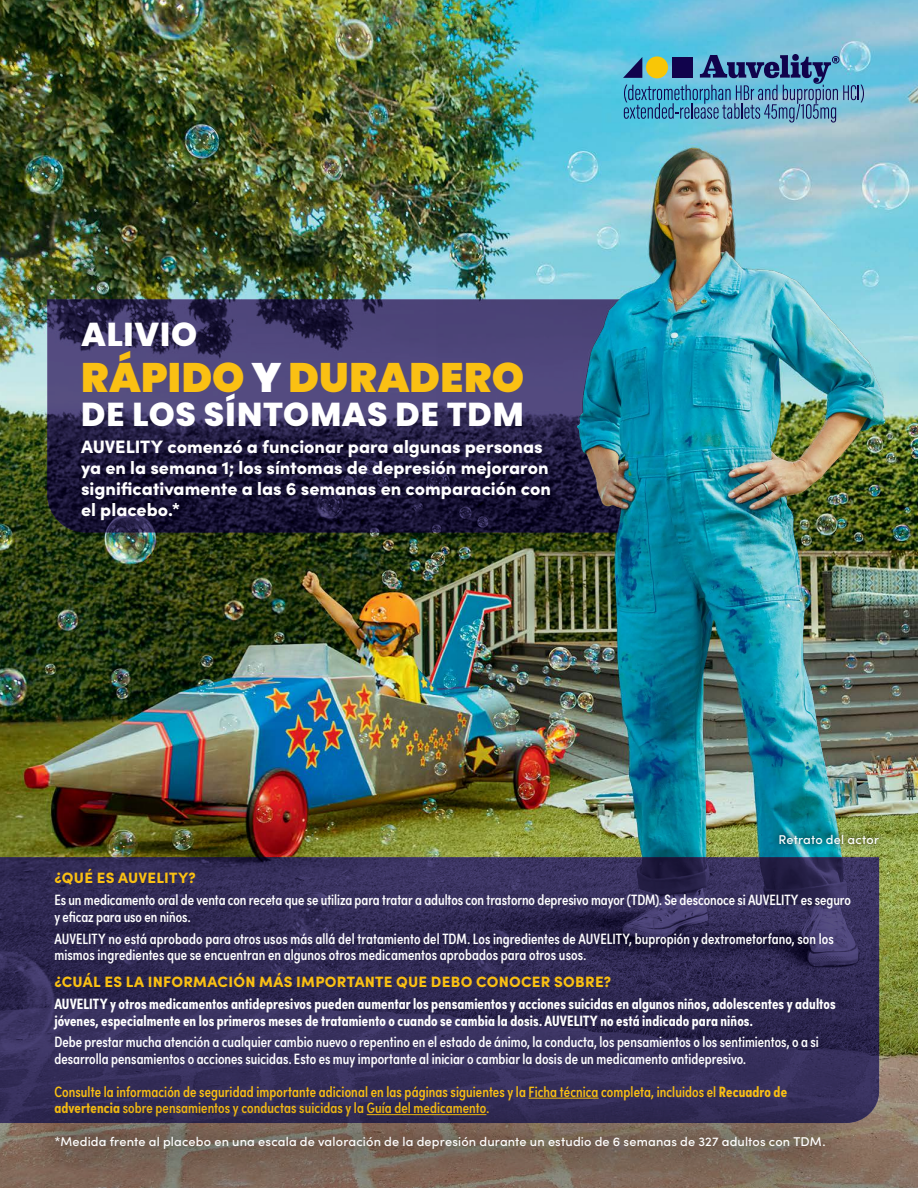
<style>
.page{position:relative;width:918px;height:1188px;background:#fff}
.page>*{position:absolute;margin:0;border:0;box-sizing:border-box;transform-origin:0 0}
.t1{font:900 41.1px "Poppins";letter-spacing:.005em;color:#fac013}
.t2{font:800 33.15px "Poppins";letter-spacing:.025em;color:#fff}
.t3{font:900 18px/21px "Sofia Pro";color:#fff}
.t4{font:500 15px/16.5px "Sofia Pro Condensed";color:#fff}
.t5{font:700 15px/16.5px "Sofia Pro Condensed";letter-spacing:.005em;color:#fff}
.t6{font:500 15px/16.5px "Sofia Pro Condensed";letter-spacing:.005em;color:#fac013}
.t7{font:900 15px "Sofia Pro";letter-spacing:.02em;color:#fac013}
.t8{font:500 12.75px "Sofia Pro";letter-spacing:.01em;color:#fff}
.s1{color:#fff}
.s2{font-weight:700}
</style>
<div class="page">
<img style="left:0;top:0;width:918px;height:857px">
<svg style="left:47px;top:299px;width:389px;height:233px;background:#322c55"></svg>
<img style="left:436px;top:99px;width:482px;height:790px">
<svg style="left:0;top:889px;width:918px;height:299px;background:#888453"></svg>
<svg style="left:0;top:857px;width:879px;height:266px;background:#322c56"></svg>
<svg style="left:623px;top:54px;width:241px;height:69px;background:#5995b5"></svg>
<div style="left:772px;top:827px;width:114px;height:24px;background:#000;opacity:.9"></div>
<div style="left:14px;top:1093px;width:852px;height:95px;background:#000;opacity:.5"></div>
<h2 class="t2" style="left:81px;top:316px;width:118px">ALIVIO</h2>
<h1 class="t1" style="left:81px;top:354px;width:445px">RÁPIDO <span class="s1">Y</span> DURADERO</h1>
<h2 class="t2" style="left:81px;top:395px;width:444px">DE LOS SÍNTOMAS DE TDM</h2>
<p class="t3" style="left:81px;top:434px;width:471px">AUVELITY comenzó a funcionar para algunas personas ya en la semana 1; los síntomas de depresión mejoraron significativamente a las 6 semanas en comparación con el placebo.*</p>
<p class="t8" style="left:779px;top:830px;width:102px">Retrato del actor</p>
<p class="t7" style="left:54px;top:866px;width:143px">¿QUÉ ES AUVELITY?</p>
<p class="t4" style="left:54px;top:891px;width:798px">Es un medicamento oral de venta con receta que se utiliza para tratar a adultos con trastorno depresivo mayor (TDM). Se desconoce si AUVELITY es seguro y eficaz para uso en niños.</p>
<p class="t4" style="left:54px;top:929px;width:781px">AUVELITY no está aprobado para otros usos más allá del tratamiento del TDM. Los ingredientes de AUVELITY, bupropión y dextrometorfano, son los mismos ingredientes que se encuentran en algunos otros medicamentos aprobados para otros usos.</p>
<p class="t7" style="left:54px;top:970px;width:558px">¿CUÁL ES LA INFORMACIÓN MÁS IMPORTANTE QUE DEBO CONOCER SOBRE?</p>
<p class="t5" style="left:54px;top:994px;width:783px">AUVELITY y otros medicamentos antidepresivos pueden aumentar los pensamientos y acciones suicidas en algunos niños, adolescentes y adultos jóvenes, especialmente en los primeros meses de tratamiento o cuando se cambia la dosis. AUVELITY no está indicado para niños.</p>
<p class="t4" style="left:54px;top:1033px;width:766px">Debe prestar mucha atención a cualquier cambio nuevo o repentino en el estado de ánimo, la conducta, los pensamientos o los sentimientos, o a si desarrolla pensamientos o acciones suicidas. Esto es muy importante al iniciar o cambiar la dosis de un medicamento antidepresivo.</p>
<p class="t6" style="left:54px;top:1082px;width:734px">Consulte la información de seguridad importante adicional en las páginas siguientes y la Ficha técnica completa, incluidos el <span class="s2">Recuadro de advertencia</span> sobre pensamientos y conductas suicidas y la Guía del medicamento.</p>
<p class="t8" style="left:54px;top:1132px;width:773px">*Medida frente al placebo en una escala de valoración de la depresión durante un estudio de 6 semanas de 327 adultos con TDM.</p>
</div>
